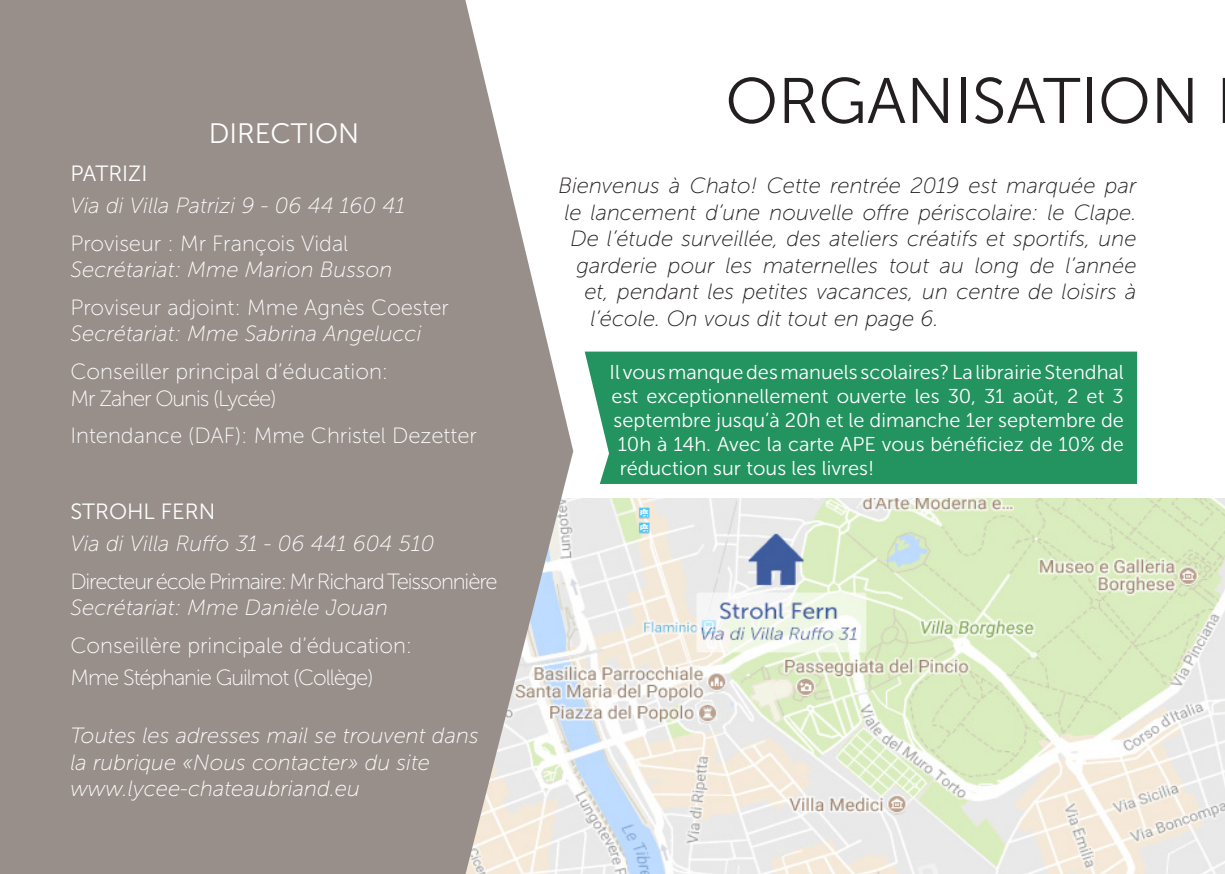
<style>
.page{position:relative;width:1225px;height:874px;background:#fff}
.page>*{position:absolute;margin:0;border:0;box-sizing:border-box;transform-origin:0 0}
.Titre{font:64px "Museo Sans 300";color:#231f20}
.t1{font:28px "Museo Sans 300";color:#fff}
.t2{font:italic 22px "Museo Sans 100";color:#231f20}
.t3{font:italic 22px/26.4px "Museo Sans 100";color:#fff}
.t4{font:22px "Museo Sans 100";color:#fff}
.t5{font:22px "Museo Sans 100";letter-spacing:-.05em;color:#fff}
.t6{font:22px "Museo Sans 300";color:#fff}
.t7{font:20px "Museo Sans 300";color:#fff}
</style>
<div class="page">
<img style="left:573px;top:498px;width:652px;height:375px">
<svg style="left:0;top:0;width:573px;height:873px;background:#a09894"></svg>
<div style="left:585px;top:351px;width:552px;height:132px;background:#239360"></div>
<p class="t1" style="left:209px;top:118px;width:152px">DIRECTION</p>
<p class="t6" style="left:70px;top:161px;width:78px">PATRIZI</p>
<p class="t3" style="left:70px;top:192px;width:336px">Via di Villa Patrizi 9 - 06 44 160 41</p>
<p class="t4" style="left:70px;top:231px;width:279px">Proviseur : Mr François Vidal</p>
<p class="t3" style="left:70px;top:256px;width:323px">Secrétariat: Mme Marion Busson</p>
<p class="t4" style="left:70px;top:295px;width:380px">Proviseur adjoint: Mme Agnès Coester</p>
<p class="t3" style="left:70px;top:321px;width:353px">Secrétariat: Mme Sabrina Angelucci</p>
<p class="t4" style="left:70px;top:360px;width:319px">Conseiller principal d’éducation:</p>
<p class="t5" style="left:70px;top:386px;width:207px">Mr Zaher Ounis (Lycée)</p>
<p class="t4" style="left:70px;top:424px;width:408px">Intendance (DAF): Mme Christel Dezetter</p>
<p class="t6" style="left:70px;top:499px;width:146px">STROHL FERN</p>
<p class="t3" style="left:70px;top:530px;width:365px">Via di Villa Ruffo 31 - 06 441 604 510</p>
<p class="t5" style="left:70px;top:569px;width:429px">Directeur école Primaire: Mr Richard Teissonnière</p>
<p class="t3" style="left:70px;top:594px;width:319px">Secrétariat: Mme Danièle Jouan</p>
<p class="t4" style="left:70px;top:633px;width:343px">Conseillère principale d’éducation:</p>
<p class="t5" style="left:70px;top:665px;width:304px">Mme Stéphanie Guilmot (Collège)</p>
<p class="t3" style="left:70px;top:722px;width:410px">Toutes les adresses mail se trouvent dans la rubrique «Nous contacter» du site www.lycee-chateaubriand.eu</p>
<p class="Titre" style="left:725px;top:66px;width:475px">ORGANISATION</p>
<p class="t2" style="left:558px;top:174px;width:579px">Bienvenus à Chato! Cette rentrée 2019 est marquée par</p>
<p class="t2" style="left:564px;top:200px;width:574px">le lancement d’une nouvelle offre périscolaire: le Clape.</p>
<p class="t2" style="left:570px;top:227px;width:568px">De l’étude surveillée, des ateliers créatifs et sportifs, une</p>
<p class="t2" style="left:576px;top:253px;width:562px">garderie pour les maternelles tout au long de l’année</p>
<p class="t2" style="left:584px;top:280px;width:554px">et, pendant les petites vacances, un centre de loisirs à</p>
<p class="t2" style="left:590px;top:306px;width:350px">l’école. On vous dit tout en page 6.</p>
<p class="t7" style="left:609px;top:361px;width:516px">Il vous manque des manuels scolaires? La librairie Stendhal</p>
<p class="t7" style="left:611px;top:385px;width:513px">est exceptionnellement ouverte les 30, 31 août, 2 et 3</p>
<p class="t7" style="left:613px;top:409px;width:512px">septembre jusqu’à 20h et le dimanche 1er septembre de</p>
<p class="t7" style="left:617px;top:433px;width:507px">10h à 14h. Avec la carte APE vous bénéficiez de 10% de</p>
<p class="t7" style="left:619px;top:457px;width:256px">réduction sur tous les livres!</p>
</div>
